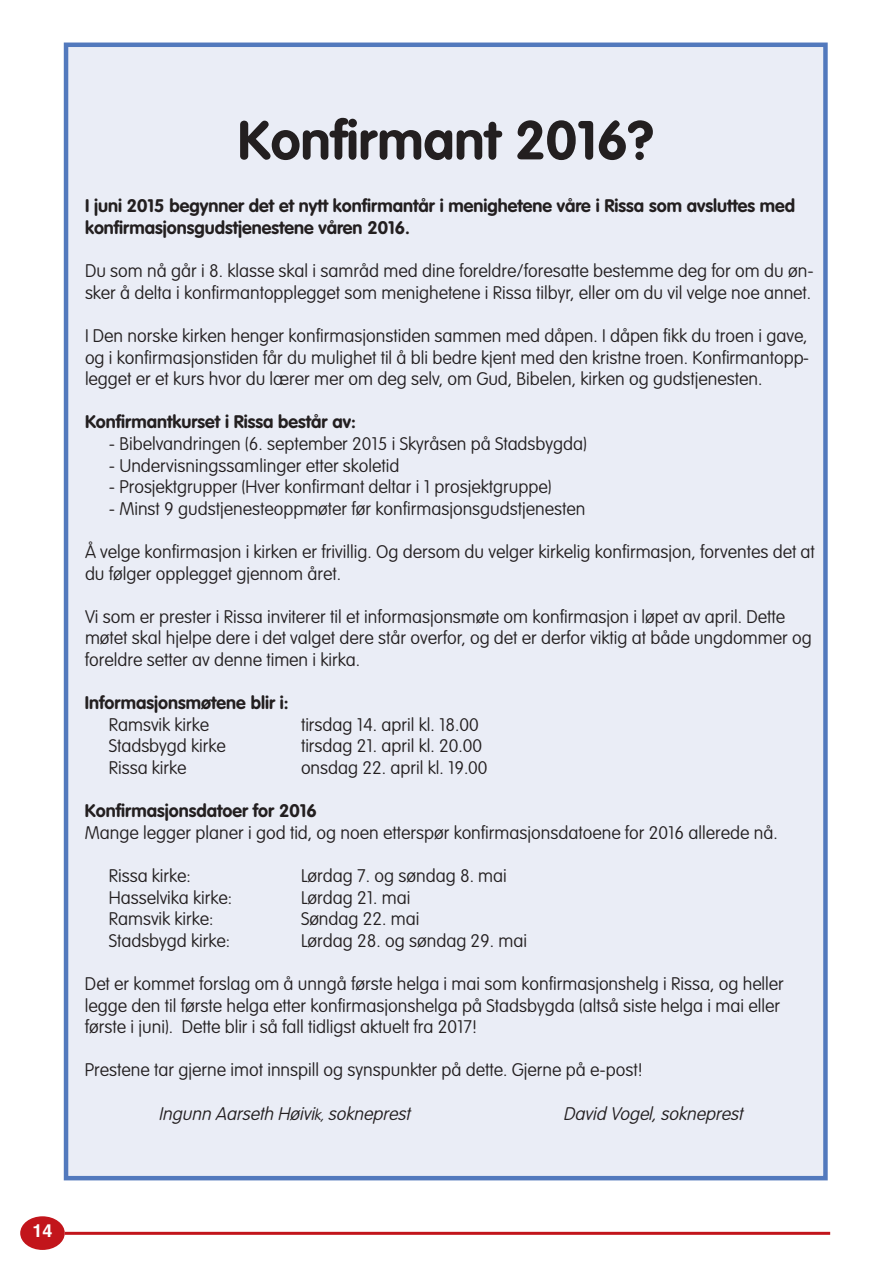
<style>
.page{position:relative;width:893px;height:1263px;background:#fff}
.page>*{position:absolute;margin:0;border:0;box-sizing:border-box;transform-origin:0 0}
.t1{font:700 54px "VAG Rounded";color:#231f20}
.t2{font:100 18px/21.6px "VAG Rounded";color:#231f20}
.t3{font:700 18px/21.6px "VAG Rounded";color:#231f20}
.t4{font:italic 100 18px "VAG Rounded";color:#231f20}
.t5{font:700 18px "Helvetica";color:#fff}
.s1{font-size:15px}
</style>
<div class="page">
<div style="left:68px;top:47px;width:755px;height:1129px;background:#eaedf6"></div>
<div style="left:64px;top:43px;width:764px;height:1137px;border:4px solid #5279bd"></div>
<div style="left:20px;top:1216px;width:45px;height:34px;background:#c2151b;border-radius:50%"></div>
<hr style="left:65px;top:1232px;width:765px;height:3px;background:#c2151b">
<h1 class="t1" style="left:238px;top:118px;width:418px">Konfirmant 2016?</h1>
<p class="t3" style="left:85px;top:196px;width:712px">I juni 2015 begynner det et nytt konfirmantår i menighetene våre i Rissa som avsluttes med konfirmasjonsgudstjenestene våren 2016.</p>
<p class="t2" style="left:85px;top:261px;width:730px">Du som nå går i 8. klasse skal i samråd med dine foreldre/foresatte bestemme deg for om du øn&shy;sker å delta i konfirmantopplegget som menighetene i Rissa tilbyr, eller om du vil velge noe annet.</p>
<p class="t2" style="left:85px;top:326px;width:726px;text-align:justify">I Den norske kirken henger konfirmasjonstiden sammen med dåpen. I dåpen fikk du troen i gave, og i konfirmasjonstiden får du mulighet til å bli bedre kjent med den kristne troen. Konfirmantopp&shy;legget er et kurs hvor du lærer mer om deg selv, om Gud, Bibelen, kirken og gudstjenesten.</p>
<p class="t3" style="left:85px;top:412px;width:272px">Konfirmantkurset i Rissa består av:</p>
<p class="t2" style="left:109px;top:434px;width:480px">- Bibelvandringen (6. september 2015 i Skyråsen på Stadsbygda)</p>
<p class="t2" style="left:109px;top:456px;width:292px">- Undervisningssamlinger etter skoletid</p>
<p class="t2" style="left:109px;top:477px;width:444px">- Prosjektgrupper (Hver konfirmant deltar i 1 prosjektgruppe)</p>
<p class="t2" style="left:109px;top:499px;width:478px">- Minst 9 gudstjenesteoppmøter før konfirmasjonsgudstjenesten</p>
<p class="t2" style="left:85px;top:542px;width:731px">Å velge konfirmasjon i kirken er frivillig. Og dersom du velger kirkelig konfirmasjon, forventes det at du følger opplegget gjennom året.</p>
<p class="t2" style="left:85px;top:607px;width:728px">Vi som er prester i Rissa inviterer til et informasjonsmøte om konfirmasjon i løpet av april. Dette møtet skal hjelpe dere i det valget dere står overfor, og det er derfor viktig at både ungdommer og foreldre setter av denne timen i kirka.</p>
<p class="t3" style="left:85px;top:693px;width:205px">Informasjonsmøtene blir i:</p>
<p class="t2" style="left:109px;top:715px;width:102px">Ramsvik kirke</p>
<p class="t2" style="left:301px;top:715px;width:179px">tirsdag 14. april kl. 18.00</p>
<p class="t2" style="left:109px;top:736px;width:119px">Stadsbygd kirke</p>
<p class="t2" style="left:301px;top:736px;width:182px">tirsdag 21. april kl. 20.00</p>
<p class="t2" style="left:109px;top:758px;width:79px">Rissa kirke</p>
<p class="t2" style="left:301px;top:758px;width:188px">onsdag 22. april kl. 19.00</p>
<p class="t3" style="left:85px;top:801px;width:233px">Konfirmasjonsdatoer for 2016</p>
<p class="t2" style="left:85px;top:823px;width:694px">Mange legger planer i god tid, og noen etterspør konfirmasjonsdatoene for 2016 allerede nå.</p>
<p class="t2" style="left:109px;top:866px;width:84px">Rissa kirke:</p>
<p class="t2" style="left:301px;top:866px;width:207px">Lørdag 7. og søndag 8. mai</p>
<p class="t2" style="left:109px;top:888px;width:125px">Hasselvika kirke:</p>
<p class="t2" style="left:301px;top:888px;width:111px">Lørdag 21. mai</p>
<p class="t2" style="left:109px;top:909px;width:106px">Ramsvik kirke:</p>
<p class="t2" style="left:301px;top:909px;width:120px">Søndag 22. mai</p>
<p class="t2" style="left:109px;top:931px;width:123px">Stadsbygd kirke:</p>
<p class="t2" style="left:301px;top:931px;width:228px">Lørdag 28. og søndag 29. mai</p>
<p class="t2" style="left:85px;top:974px;width:700px">Det er kommet forslag om å unngå første helga i mai som konfirmasjonshelg i Rissa, og heller legge den til første helga etter konfirmasjonshelga på Stadsbygda (altså siste helga i mai eller første i juni). Dette blir i så fall tidligst aktuelt fra 2017!</p>
<p class="t2" style="left:85px;top:1060px;width:559px">Prestene tar gjerne imot innspill og synspunkter på dette. Gjerne på e-post!</p>
<p class="t4" style="left:159px;top:1106px;width:256px">Ingunn Aarseth Høivi<span class="s1">k,</span> sokneprest</p>
<p class="t4" style="left:563px;top:1106px;width:185px">David Vogel, sokneprest</p>
<p class="t5" style="left:32px;top:1220px;width:22px">14</p>
</div>
